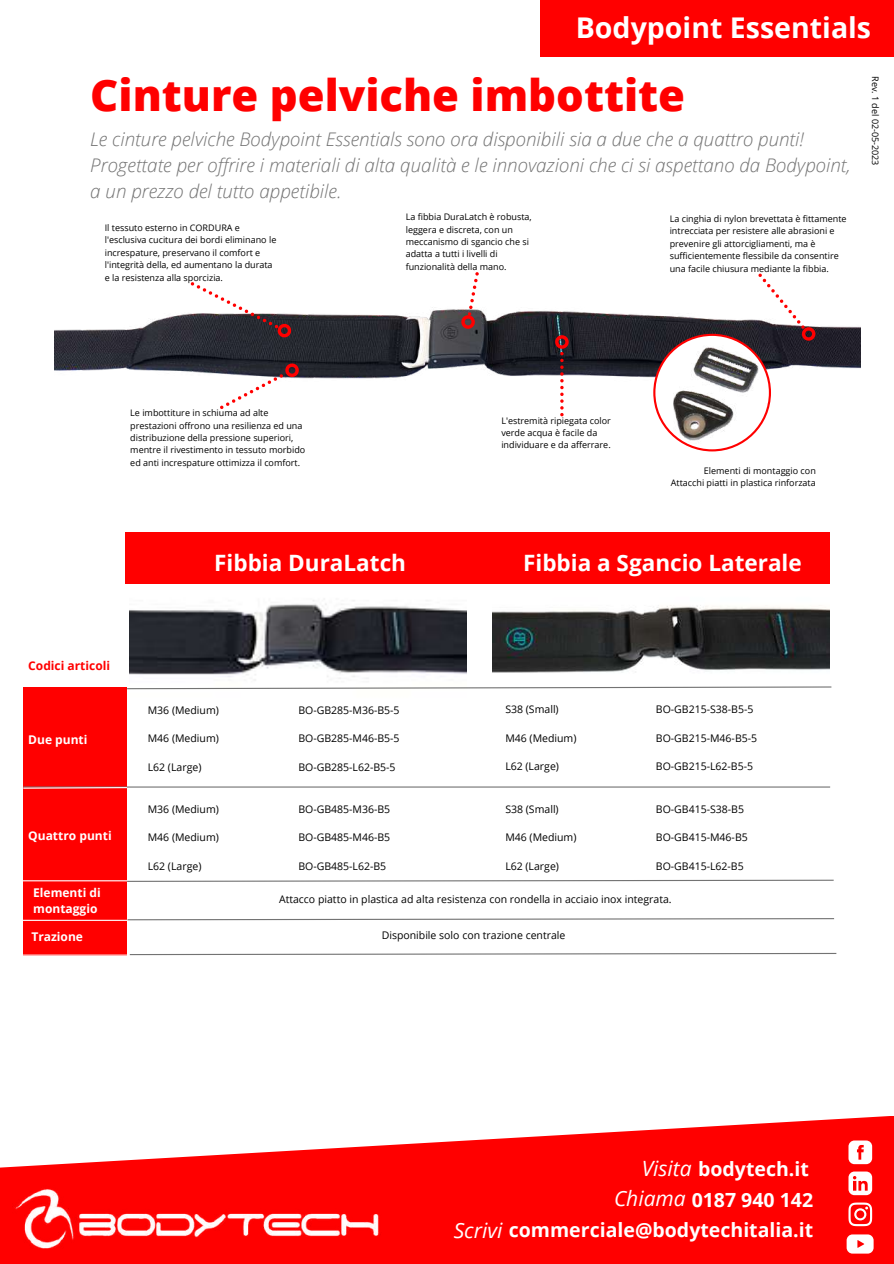
<style>
.page{position:relative;width:894px;height:1264px;background:#fff}
.page>*{position:absolute;margin:0;border:0;box-sizing:border-box;transform-origin:0 0}
.t1{font:800 43.5px "Open Sans";color:#f00}
.t2{font:700 28.5px "Open Sans";color:#fff}
.t3{font:700 22.5px "Open Sans";color:#fff}
.t4{font:700 19.5px/30.3px "Open Sans";color:#fff;text-align:right}
.t5{font:italic 300 18.75px/26px "Open Sans";color:#737373}
.t6{font:700 12px/16px "Open Sans";color:#fff}
.t7{font:700 12px "Open Sans";color:#f00}
.t8{font:10.5px "Open Sans";color:#000}
.t9{font:9px/12.5px "Open Sans";color:#000}
.s1{font-weight:400;font-style:italic;font-size:21px}
</style>
<div class="page">
<img style="left:493px;top:605px;width:336px;height:68px">
<svg style="left:0;top:1116px;width:893px;height:147px;fill:#f00"></svg>
<img style="left:13px;top:1185px;width:375px;height:65px">
<svg style="left:848px;top:1140px;width:23px;height:24px"></svg>
<svg style="left:848px;top:1171px;width:23px;height:24px"></svg>
<svg style="left:848px;top:1202px;width:23px;height:24px"></svg>
<svg style="left:846px;top:1234px;width:27px;height:19px"></svg>
<div style="left:540px;top:0;width:353px;height:57px;background:#f00"></div>
<img style="left:55px;top:307px;width:805px;height:145px">
<svg style="left:190px;top:282px;width:107px;height:61px"></svg>
<svg style="left:457px;top:272px;width:22px;height:61px"></svg>
<svg style="left:653px;top:273px;width:168px;height:178px"></svg>
<svg style="left:552px;top:332px;width:19px;height:84px"></svg>
<div style="left:23px;top:688px;width:104px;height:267px;background:#f00"></div>
<hr style="left:23px;top:786px;width:806px;height:1px;background:#737373">
<hr style="left:16px;top:880px;width:824px;height:1px;background:#fff">
<hr style="left:17px;top:919px;width:824px;height:1px;background:#fff">
<hr style="left:17px;top:954px;width:824px;height:1px;background:#fff">
<svg style="left:219px;top:357px;width:85px;height:52px"></svg>
<div style="left:125px;top:532px;width:704px;height:52px;background:#f00"></div>
<img style="left:130px;top:600px;width:336px;height:90px">
<svg style="left:23px;top:786px;width:105px;height:3px"></svg>
<svg style="left:126px;top:686px;width:706px;height:3px"></svg>
<svg style="left:126px;top:879px;width:708px;height:3px"></svg>
<svg style="left:126px;top:918px;width:709px;height:2px"></svg>
<svg style="left:129px;top:952px;width:708px;height:3px"></svg>
<h2 class="t2" style="left:575px;top:7px;width:297px">Bodypoint Essentials</h2>
<h1 class="t1" style="left:90px;top:64px;width:596px">Cinture pelviche imbottite</h1>
<h3 class="t5" style="left:90px;top:126px;width:761px">Le cinture pelviche Bodypoint Essentials sono ora disponibili sia a due che a quattro punti!<br>Progettate per offrire i materiali di alta qualità e le innovazioni che ci si aspettano da Bodypoint, a un prezzo del tutto appetibile.</h3>
<p class="t9" style="left:105px;top:221px;width:173px">Il tessuto esterno in CORDURA e l'esclusiva cucitura dei bordi eliminano le increspature, preservano il comfort e l'integrità della, ed aumentano la durata e la resistenza alla sporcizia.</p>
<p class="t9" style="left:405px;top:210px;width:127px">La fibbia DuraLatch è robusta, leggera e discreta, con un meccanismo di sgancio che si adatta a tutti i livelli di funzionalità della mano.</p>
<p class="t9" style="left:669px;top:212px;width:178px">La cinghia di nylon brevettata è fittamente intrecciata per resistere alle abrasioni e prevenire gli attorcigliamenti, ma è sufficientemente flessibile da consentire una facile chiusura mediante la fibbia.</p>
<p class="t9" style="left:881px;top:76px;width:91px;rotate:90deg">Rev. 1 del 02-05-2023</p>
<p class="t9" style="left:130px;top:406px;width:176px">Le imbottiture in schiuma ad alte prestazioni offrono una resilienza ed una distribuzione della pressione superiori, mentre il rivestimento in tessuto morbido ed anti increspature ottimizza il comfort.</p>
<p class="t9" style="left:501px;top:415px;width:111px;line-height:12px">L'estremità ripiegata color verde acqua è facile da individuare e da afferrare.</p>
<p class="t9" style="left:670px;top:464px;width:146px;line-height:12px;text-align:right">Elementi di montaggio con<br>Attacchi piatti in plastica rinforzata</p>
<h3 class="t3" style="left:214px;top:547px;width:193px">Fibbia DuraLatch</h3>
<h3 class="t3" style="left:523px;top:547px;width:280px">Fibbia a Sgancio Laterale</h3>
<h3 class="t7" style="left:28px;top:657px;width:83px">Codici articoli</h3>
<h3 class="t6" style="left:28px;top:731px;width:61px">Due punti</h3>
<h3 class="t6" style="left:28px;top:827px;width:85px">Quattro punti</h3>
<h3 class="t6" style="left:33px;top:884px;width:69px">Elementi di montaggio</h3>
<h3 class="t6" style="left:31px;top:928px;width:53px">Trazione</h3>
<p class="t8" style="left:148px;top:702px;width:73px">M36 (Medium)</p>
<p class="t8" style="left:298px;top:702px;width:103px">BO-GB285-M36-B5-5</p>
<p class="t8" style="left:148px;top:731px;width:73px">M46 (Medium)</p>
<p class="t8" style="left:298px;top:731px;width:103px">BO-GB285-M46-B5-5</p>
<p class="t8" style="left:148px;top:759px;width:55px">L62 (Large)</p>
<p class="t8" style="left:298px;top:759px;width:99px">BO-GB285-L62-B5-5</p>
<p class="t8" style="left:505px;top:702px;width:55px">S38 (Small)</p>
<p class="t8" style="left:655px;top:702px;width:99px">BO-GB215-S38-B5-5</p>
<p class="t8" style="left:505px;top:730px;width:73px">M46 (Medium)</p>
<p class="t8" style="left:655px;top:730px;width:103px">BO-GB215-M46-B5-5</p>
<p class="t8" style="left:505px;top:759px;width:55px">L62 (Large)</p>
<p class="t8" style="left:655px;top:759px;width:99px">BO-GB215-L62-B5-5</p>
<p class="t8" style="left:148px;top:801px;width:73px">M36 (Medium)</p>
<p class="t8" style="left:298px;top:801px;width:93px">BO-GB485-M36-B5</p>
<p class="t8" style="left:148px;top:830px;width:73px">M46 (Medium)</p>
<p class="t8" style="left:298px;top:830px;width:93px">BO-GB485-M46-B5</p>
<p class="t8" style="left:148px;top:858px;width:55px">L62 (Large)</p>
<p class="t8" style="left:298px;top:858px;width:89px">BO-GB485-L62-B5</p>
<p class="t8" style="left:505px;top:801px;width:55px">S38 (Small)</p>
<p class="t8" style="left:655px;top:801px;width:90px">BO-GB415-S38-B5</p>
<p class="t8" style="left:505px;top:830px;width:73px">M46 (Medium)</p>
<p class="t8" style="left:655px;top:830px;width:93px">BO-GB415-M46-B5</p>
<p class="t8" style="left:505px;top:858px;width:55px">L62 (Large)</p>
<p class="t8" style="left:655px;top:858px;width:89px">BO-GB415-L62-B5</p>
<p class="t8" style="left:279px;top:892px;width:394px">Attacco piatto in plastica ad alta resistenza con rondella in acciaio inox integrata.</p>
<p class="t8" style="left:381px;top:928px;width:185px">Disponibile solo con trazione centrale</p>
<h3 class="t4" style="left:453px;top:1153px;width:361px"><span class="s1">Visita</span> bodytech.it<br><span class="s1">Chiama</span> 0187 940 142<br><span class="s1">Scrivi</span> commerciale@bodytechitalia.it</h3>
</div>
